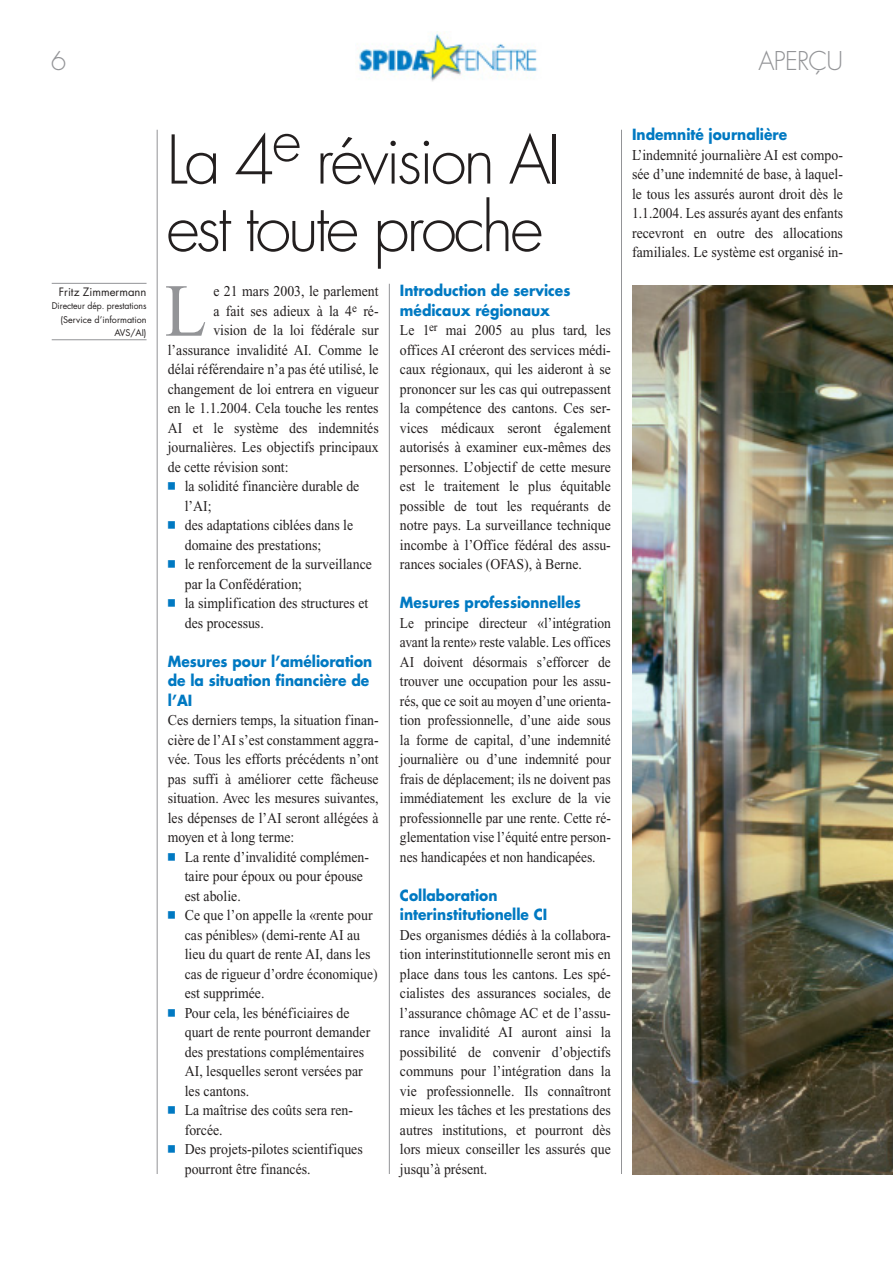
<style>
.page{position:relative;width:893px;height:1262px;background:#fff}
.page>*{position:absolute;margin:0;border:0;box-sizing:border-box;transform-origin:0 0}
.t1{font:74.7px "Times New Roman";color:#939497;scale:.92 1}
.t2{font:300 65.25px/67.5px "Futura";letter-spacing:-.05em;color:#231f1f}
.t3{font:300 25.2px "Futura";letter-spacing:-.03em;color:#939497}
.t4{font:15px/19.5px "Times New Roman";color:#231f1f;text-align:justify;scale:.92 1}
.t5{font:15px/19.5px "Times New Roman";color:#231f1f;text-align:justify;scale:.9 1}
.t6{font:700 15px/19.5px "Futura";color:#0079c2;scale:.92 1}
.t7{font:11.25px "Futura";color:#231f1f}
.t8{font:9px/13.5px "Futura";letter-spacing:-.005em;color:#231f1f;text-align:right;scale:.96 1}
</style>
<div class="page">
<hr style="left:157px;top:130px;width:1px;height:1044px;background:#939497">
<hr style="left:389px;top:284px;width:1px;height:890px;background:#939497">
<hr style="left:621px;top:130px;width:1px;height:1044px;background:#939497">
<img style="left:632px;top:286px;width:260px;height:888px">
<hr style="left:52px;top:283px;width:94px;height:1px;background:#939497">
<hr style="left:52px;top:339px;width:94px;height:1px;background:#939497">
<img style="left:358px;top:32px;width:179px;height:50px">
<h3 class="t3" style="left:51px;top:49px;width:17px">6</h3>
<h3 class="t3" style="left:758px;top:49px;width:86px">APERÇU</h3>
<p class="t7" style="left:59px;top:286px;width:89px">Fritz Zimmermann</p>
<p class="t8" style="left:52px;top:300px;width:100px">Directeur dép. prestations (Service d’information<br>AVS/AI)</p>
<h2 class="t2" style="left:166px;top:132px;width:396px">La 4<sup>e</sup> révision AI est toute proche</h2>
<h1 class="t1" style="left:165px;top:284px;width:47px">L</h1>
<p class="t6" style="left:400px;top:282px;width:187px">Introduction de services médicaux régionaux</p>
<p class="t4" style="left:400px;top:322px;width:231px">Le 1<sup>er</sup> mai 2005 au plus tard, les offices AI créeront des services médi&shy;caux régionaux, qui les aideront à se prononcer sur les cas qui outrepassent la compétence des cantons. Ces ser&shy;vices médicaux seront également autorisés à examiner eux-mêmes des personnes. L’objectif de cette mesure est le traitement le plus équitable possible de tout les requérants de notre pays. La surveillance technique incombe à l’Office fédéral des assu&shy;rances sociales (OFAS), à Berne.</p>
<p class="t6" style="left:400px;top:594px;width:198px">Mesures professionnelles</p>
<p class="t5" style="left:400px;top:614px;width:236px">Le principe directeur «l’intégration avant la rente» reste valable. Les offices AI doivent désormais s’efforcer de trouver une occupation pour les assu&shy;rés, que ce soit au moyen d’une orienta&shy;tion professionnelle, d’une aide sous la forme de capital, d’une indemnité journalière ou d’une indemnité pour frais de déplacement; ils ne doivent pas immédiatement les exclure de la vie professionnelle par une rente. Cette ré&shy;glementation vise l’équité entre person&shy;nes handicapées et non handicapées.</p>
<p class="t6" style="left:400px;top:886px;width:162px">Collaboration interinstitutionelle CI</p>
<p class="t4" style="left:400px;top:926px;width:231px">Des organismes dédiés à la collabora&shy;tion interinstitutionnelle seront mis en place dans tous les cantons. Les spé&shy;cialistes des assurances sociales, de l’assurance chômage AC et de l’assu&shy;rance invalidité AI auront ainsi la possibilité de convenir d’objectifs communs pour l’intégration dans la vie professionnelle. Ils connaîtront mieux les tâches et les prestations des autres institutions, et pourront dès lors mieux conseiller les assurés que jusqu’à présent.</p>
<p class="t4" style="left:213px;top:283px;width:181px">e 21 mars 2003, le parlement</p>
<p class="t4" style="left:213px;top:302px;width:181px">a fait ses adieux à la 4<sup>e</sup> ré-</p>
<p class="t4" style="left:213px;top:322px;width:181px">vision de la loi fédérale sur</p>
<p class="t4" style="left:168px;top:341px;width:231px">l’assurance invalidité AI. Comme le</p>
<p class="t4" style="left:168px;top:361px;width:231px">délai référendaire n’a pas été utilisé, le</p>
<p class="t4" style="left:168px;top:380px;width:231px">changement de loi entrera en vigueur</p>
<p class="t4" style="left:168px;top:400px;width:231px">en le 1.1.2004. Cela touche les rentes</p>
<p class="t4" style="left:168px;top:419px;width:231px">AI et le système des indemnités</p>
<p class="t4" style="left:168px;top:439px;width:231px">journalières. Les objectifs principaux</p>
<p class="t4" style="left:168px;top:458px;width:133px">de cette révision sont:</p>
<p class="t4" style="left:185px;top:478px;width:191px">la solidité financière durable de</p>
<p class="t4" style="left:185px;top:497px;width:31px">l’AI;</p>
<p class="t4" style="left:185px;top:517px;width:184px">des adaptations ciblées dans le</p>
<p class="t4" style="left:185px;top:536px;width:150px">domaine des prestations;</p>
<p class="t4" style="left:185px;top:556px;width:205px">le renforcement de la surveillance</p>
<p class="t4" style="left:185px;top:575px;width:129px">par la Confédération;</p>
<p class="t4" style="left:185px;top:595px;width:201px">la simplification des structures et</p>
<p class="t4" style="left:185px;top:614px;width:87px">des processus.</p>
<p class="t6" style="left:168px;top:652px;width:224px">Mesures pour l’amélioration de la situation financière de l’AI</p>
<p class="t4" style="left:168px;top:712px;width:231px">Ces derniers temps, la situation finan&shy;cière de l’AI s’est constamment aggra&shy;vée. Tous les efforts précédents n’ont pas suffi à améliorer cette fâcheuse situation. Avec les mesures suivantes, les dépenses de l’AI seront allégées à moyen et à long terme:</p>
<p class="t4" style="left:185px;top:848px;width:211px;text-align:left">La rente d’invalidité complémen&shy;taire pour époux ou pour épouse est abolie.<br>Ce que l’on appelle la «rente pour cas pénibles» (demi-rente AI au lieu du quart de rente AI, dans les cas de rigueur d’ordre économique) est supprimée.<br>Pour cela, les bénéficiaires de quart de rente pourront demander des prestations complémentaires<br>AI, lesquelles seront versées par les cantons.<br>La maîtrise des coûts sera ren&shy;forcée.<br>Des projets-pilotes scientifiques pourront être financés.</p>
<p class="t6" style="left:632px;top:126px;width:170px">Indemnité journalière</p>
<p class="t4" style="left:632px;top:146px;width:231px">L’indemnité journalière AI est compo&shy;sée d’une indemnité de base, à laquel&shy;le tous les assurés auront droit dès le 1.1.2004. Les assurés ayant des enfants recevront en outre des allocations familiales. Le système est organisé in-</p>
</div>
